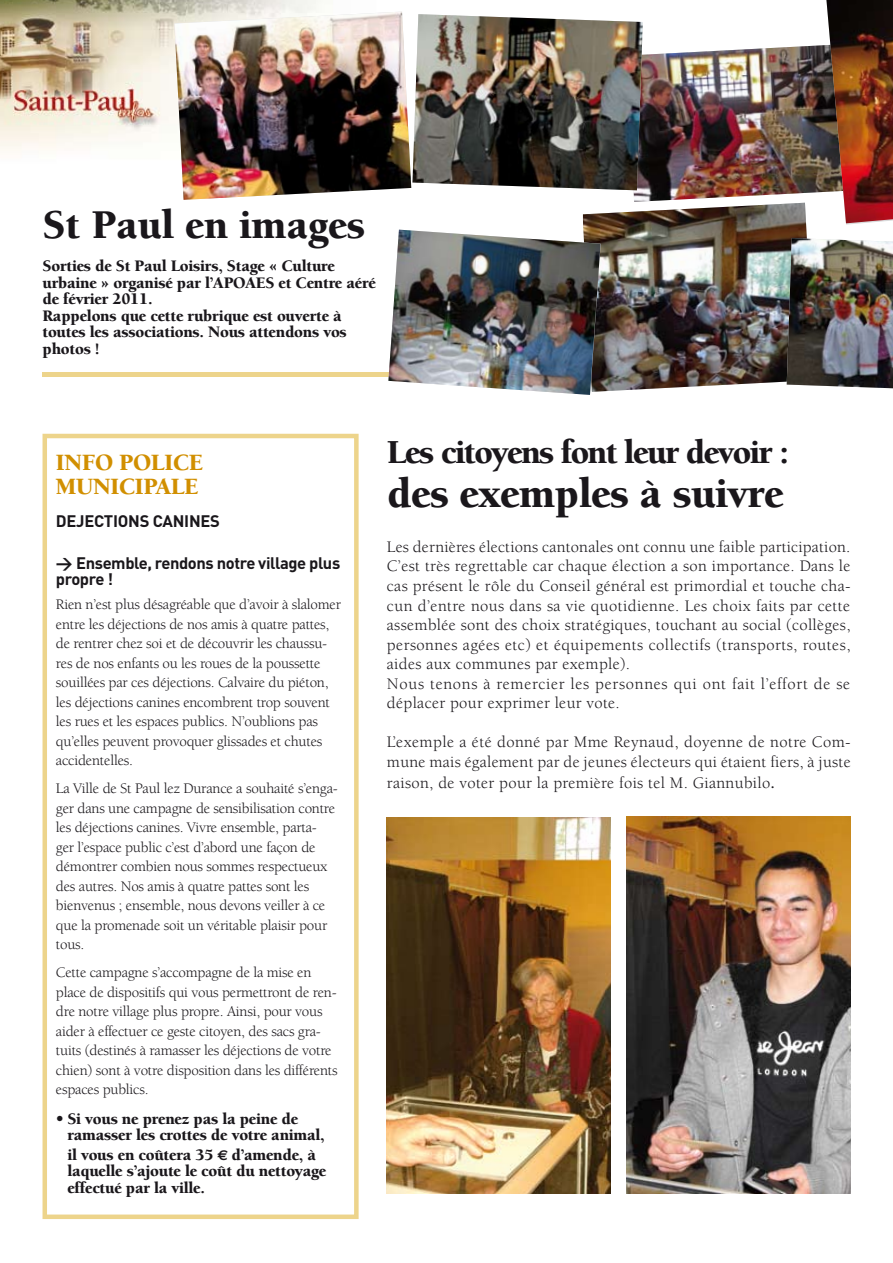
<style>
.page{position:relative;width:893px;height:1263px;background:#fff}
.page>*{position:absolute;margin:0;border:0;box-sizing:border-box;transform-origin:0 0}
.t1{font:900 43.2px "Berkeley";letter-spacing:-.015em;color:#1a171b}
.t2{font:900 42px "Berkeley";letter-spacing:-.005em;color:#1a171b}
.t3{font:900 34.5px "Berkeley";letter-spacing:-.045em;color:#1a171b}
.t4{font:900 24px/23.7px "Berkeley";letter-spacing:-.015em;color:#d18f00}
.t5{font:16.5px/19.5px "Berkeley";letter-spacing:.02em;color:#1a171b}
.t6{font:900 16.5px/16.5px "Berkeley";letter-spacing:-.015em;color:#1a171b}
.t7{font:700 16.5px/16.5px "DIN";letter-spacing:-.025em;color:#1a171b}
.t8{font:15px/19.5px "Berkeley";letter-spacing:-.015em;color:#1a171b}
.s1{font-family:"DIN";font-weight:700}
.s2{font-family:"Euro Sans";font-weight:700;font-size:14.25px}
.s3{font-family:"Times";font-size:18px}
</style>
<div class="page">
<hr style="left:43px;top:373px;width:850px;height:4px;background:#edd48b">
<img style="left:0;top:0;width:174px;height:151px">
<div style="left:43px;top:434px;width:316px;height:785px;border:4px solid #edd48b"></div>
<img style="left:387px;top:818px;width:223px;height:375px">
<img style="left:626px;top:816px;width:224px;height:377px">
<img style="left:174px;top:0;width:719px;height:395px">
<img style="left:787px;top:238px;width:106px;height:150px">
<h2 class="t2" style="left:43px;top:202px;width:324px">St Paul en images</h2>
<p class="t6" style="left:43px;top:258px;width:335px">Sorties de St Paul Loisirs, Stage « Culture urbaine » organisé par l’APOAES et Centre aéré de février 2011.<br>Rappelons que cette rubrique est ouverte à toutes les associations. Nous attendons vos photos !</p>
<h3 class="t4" style="left:56px;top:451px;width:149px">INFO POLICE<br>MUNICIPALE</h3>
<p class="t7" style="left:56px;top:512px;width:166px">DEJECTIONS CANINES</p>
<p class="t7" style="left:56px;top:554px;width:286px">&gt; Ensemble, rendons notre village plus propre !</p>
<p class="t8" style="left:56px;top:595px;width:287px">Rien n’est plus désagréable que d’avoir à slalomer entre les déjections de nos amis à quatre pattes, de rentrer chez soi et de découvrir les chaussu&shy;res de nos enfants ou les roues de la poussette souillées par ces déjections. Calvaire du piéton, les déjections canines encombrent trop souvent les rues et les espaces publics. N’oublions pas qu’elles peuvent provoquer glissades et chutes accidentelles.</p>
<p class="t8" style="left:56px;top:779px;width:283px">La Ville de St Paul lez Durance a souhaité s’enga&shy;ger dans une campagne de sensibilisation contre les déjections canines. Vivre ensemble, parta&shy;ger l’espace public c’est d’abord une façon de démontrer combien nous sommes respectueux des autres. Nos amis à quatre pattes sont les bienvenus ; ensemble, nous devons veiller à ce que la promenade soit un véritable plaisir pour tous.</p>
<p class="t8" style="left:56px;top:963px;width:283px">Cette campagne s’accompagne de la mise en place de dispositifs qui vous permettront de ren&shy;dre notre village plus propre. Ainsi, pour vous aider à effectuer ce geste citoyen, des sacs gra&shy;tuits (destinés à ramasser les déjections de votre chien) sont à votre disposition dans les différents espaces publics.</p>
<p class="t6" style="left:67px;top:1110px;width:259px;text-indent:-11px"><span class="s1">•</span> Si vous ne prenez pas la peine de ramasser les crottes de votre animal,</p>
<p class="t6" style="left:67px;top:1146px;width:261px">il vous en coûtera 35 <span class="s2">€</span> d’amende, à laquelle s’ajoute le coût du nettoyage effectué par la ville.</p>
<h3 class="t3" style="left:387px;top:434px;width:403px">Les citoyens font leur devoir :</h3>
<h1 class="t1" style="left:387px;top:470px;width:398px">des exemples à suivre</h1>
<p class="t5" style="left:387px;top:537px;width:465px">Les dernières élections cantonales ont connu une faible participation.<br>C’est très regrettable car chaque élection a son importance. Dans le cas présent le rôle du Conseil général est primordial et touche cha&shy;cun d’entre nous dans sa vie quotidienne. Les choix faits par cette assemblée sont des choix stratégiques, touchant au social (collèges, personnes agées etc) et équipements collectifs (transports, routes, aides aux communes par exemple).<br>Nous tenons à remercier les personnes qui ont fait l’effort de se déplacer pour exprimer leur vote.</p>
<p class="t5" style="left:387px;top:732px;width:465px">L’exemple a été donné par Mme Reynaud, doyenne de notre Com&shy;mune mais également par de jeunes électeurs qui étaient fiers, à juste</p>
<p class="t5" style="left:387px;top:773px;width:389px">raison, de voter pour la première fois tel M. Giannubilo<span class="s3">.</span></p>
</div>
